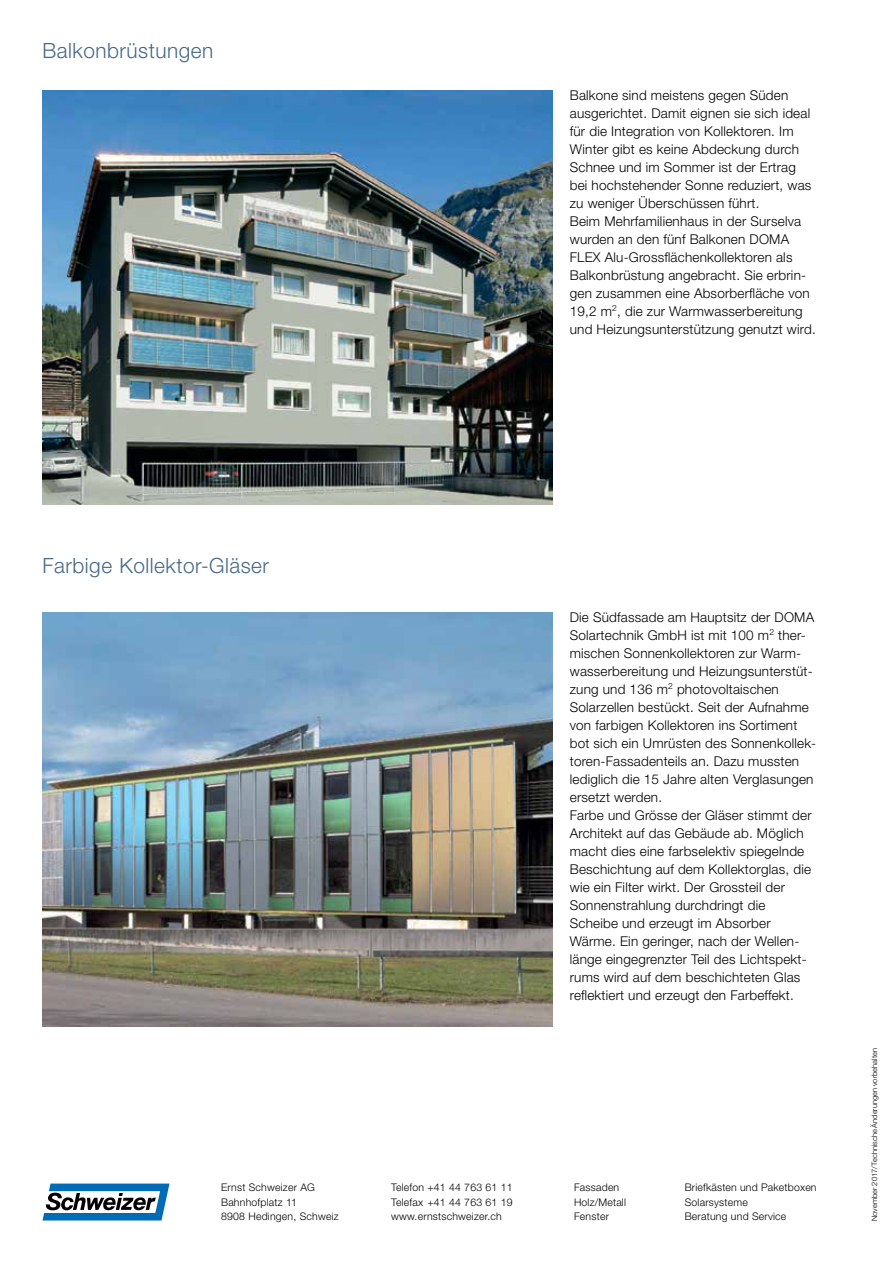
<style>
.page{position:relative;width:893px;height:1263px;background:#fff}
.page>*{position:absolute;margin:0;border:0;box-sizing:border-box;transform-origin:0 0}
.t1{font:300 21px "Helvetica Neue LT Std";letter-spacing:.025em;color:#476886}
.t2{font:300 13.5px/18px "Helvetica Neue LT Std";letter-spacing:.015em;color:#000}
.t3{font:300 10.5px/14.7px "Helvetica Neue LT Std";letter-spacing:.02em;color:#000}
.t4{font:300 7.5px "Helvetica Neue LT Std";color:#000}
</style>
<div class="page">
<img style="left:43px;top:612px;width:510px;height:414px">
<img style="left:43px;top:90px;width:510px;height:414px">
<svg style="left:43px;top:1183px;width:126px;height:37px"></svg>
<h1 class="t1" style="left:43px;top:37px;width:172px">Balkonbrüstungen</h1>
<p class="t2" style="left:570px;top:86px;width:247px">Balkone sind meistens gegen Süden ausgerichtet. Damit eignen sie sich ideal für die Integration von Kollektoren. Im Winter gibt es keine Abdeckung durch Schnee und im Sommer ist der Ertrag bei hochstehender Sonne reduziert, was zu weniger Überschüssen führt.<br>Beim Mehrfamilienhaus in der Surselva wurden an den fünf Balkonen DOMA FLEX Alu-Grossflächenkollektoren als Balkonbrüstung angebracht. Sie erbrin&shy;gen zusammen eine Absorberfläche von 19,2 m<sup>2</sup>, die zur Warmwasserbereitung und Heizungsunterstützung genutzt wird.</p>
<h1 class="t1" style="left:43px;top:553px;width:228px">Farbige Kollektor-Gläser</h1>
<p class="t2" style="left:570px;top:608px;width:248px">Die Südfassade am Hauptsitz der DOMA Solartechnik GmbH ist mit 100 m<sup>2</sup> ther&shy;mischen Sonnenkollektoren zur Warm&shy;wasserbereitung und Heizungsunterstüt&shy;zung und 136 m<sup>2</sup> photovoltaischen Solarzellen bestückt. Seit der Aufnahme von farbigen Kollektoren ins Sortiment bot sich ein Umrüsten des Sonnenkollek&shy;toren-Fassadenteils an. Dazu mussten lediglich die 15 Jahre alten Verglasungen ersetzt werden.<br>Farbe und Grösse der Gläser stimmt der Architekt auf das Gebäude ab. Möglich macht dies eine farbselektiv spiegelnde Beschichtung auf dem Kollektorglas, die wie ein Filter wirkt. Der Grossteil der Sonnenstrahlung durchdringt die Scheibe und erzeugt im Absorber Wärme. Ein geringer, nach der Wellen&shy;länge eingegrenzter Teil des Lichtspekt&shy;rums wird auf dem beschichteten Glas reflektiert und erzeugt den Farbeffekt.</p>
<p class="t3" style="left:221px;top:1180px;width:119px">Ernst Schweizer AG<br>Bahnhofplatz 11<br>8908 Hedingen, Schweiz</p>
<p class="t3" style="left:391px;top:1180px;width:123px;text-align:justify">Telefon +41 44 763 61 11<br>Telefax +41 44 763 61 19 www.ernstschweizer.ch</p>
<p class="t3" style="left:574px;top:1180px;width:53px">Fassaden<br>Holz/Metall<br>Fenster</p>
<p class="t3" style="left:685px;top:1180px;width:133px">Briefkästen und Paketboxen<br>Solarsysteme<br>Beratung und Service</p>
<p class="t4" style="left:870px;top:1221px;width:174px;rotate:-90deg">November 2017/Technische Änderungen vorbehalten</p>
</div>
